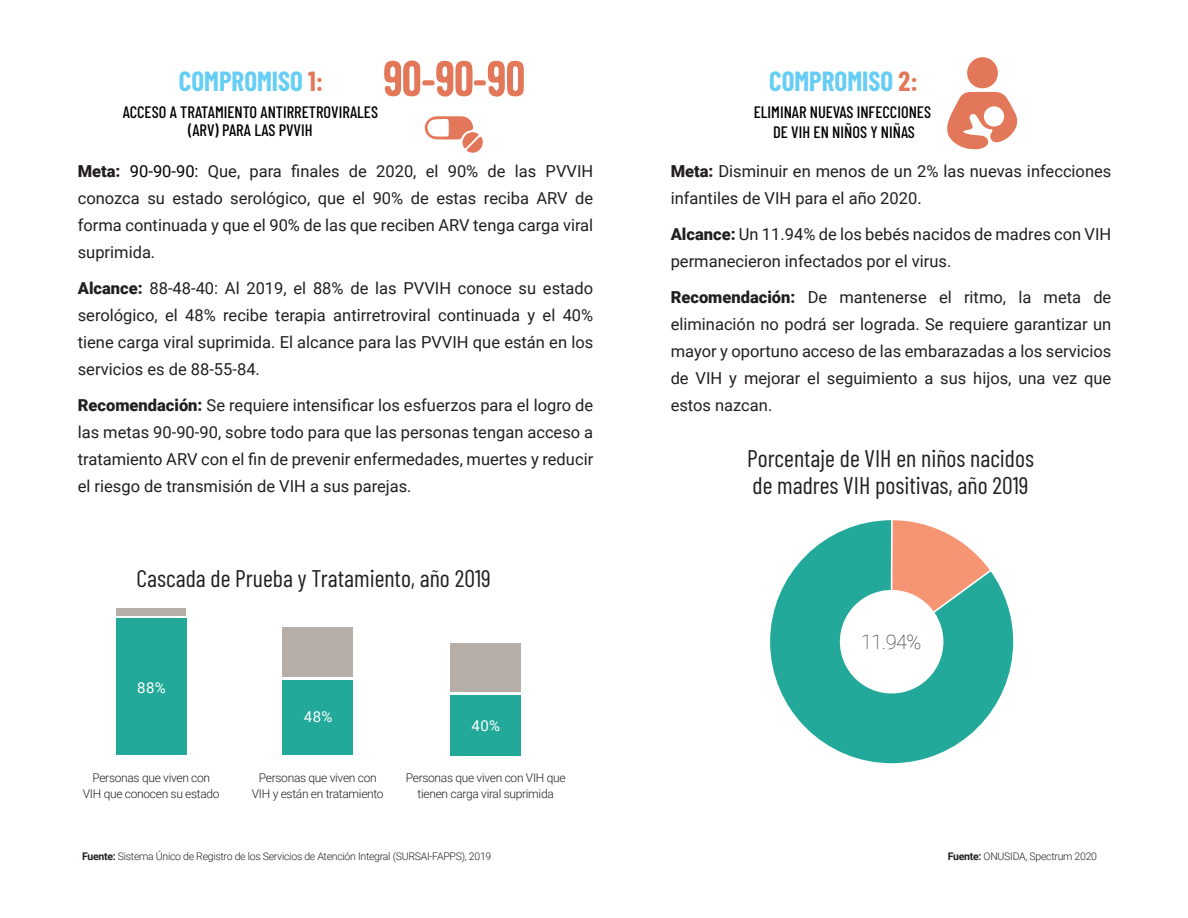
<style>
.page{position:relative;width:1188px;height:918px;background:#fff}
.page>*{position:absolute;margin:0;border:0;box-sizing:border-box;transform-origin:0 0}
.t1{font:700 27px "Barlow Condensed";color:#66cef4}
.t2{font:24px "Barlow Condensed";color:#231f20}
.t3{font:100 19.95px "Roboto";color:#231f20}
.t4{font:16.5px/27px "Roboto";color:#231f20;text-align:justify}
.t5{font:500 16.5px/18px "Barlow Condensed";color:#000;text-align:center}
.t6{font:15px "Roboto";color:#fff}
.t7{font:900 15px "Roboto";color:#fff}
.t8{font:300 12px/16.5px "Roboto";letter-spacing:-.025em;color:#231f20;text-align:center}
.t9{font:300 10.5px "Roboto";letter-spacing:-.025em;color:#231f20}
.s1{color:#e37759}
.s2{font-weight:900}
.s3{color:#000}
.s4{font-weight:700}
</style>
<div class="page">
<div style="left:116px;top:618px;width:71px;height:136px;background:#22a99a"></div>
<div style="left:283px;top:681px;width:70px;height:74px;background:#22a99a"></div>
<div style="left:450px;top:695px;width:71px;height:60px;background:#22a99a"></div>
<svg style="left:770px;top:520px;width:243px;height:243px;fill:#22a99a"></svg>
<svg style="left:892px;top:520px;width:98px;height:91px"></svg>
<svg style="left:425px;top:116px;width:58px;height:37px"></svg>
<svg style="left:384px;top:60px;width:140px;height:37px"></svg>
<svg style="left:947px;top:92px;width:71px;height:58px"></svg>
<div style="left:967px;top:57px;width:31px;height:31px;background:#e37759;border-radius:50%"></div>
<div style="left:117px;top:609px;width:69px;height:7px;background:#b7aea8"></div>
<div style="left:283px;top:627px;width:70px;height:50px;background:#b7aea8"></div>
<div style="left:450px;top:643px;width:71px;height:48px;background:#b7aea8"></div>
<p class="t1" style="left:179px;top:62px;width:146px">COMPROMISO <span class="s1">1:</span></p>
<p class="t1" style="left:769px;top:62px;width:150px">COMPROMISO <span class="s1">2:</span></p>
<p class="t5" style="left:123px;top:102px;width:257px">ACCESO A TRATAMIENTO ANTIRRETROVIRALES (ARV) PARA LAS PVVIH</p>
<p class="t5" style="left:754px;top:102px;width:179px">ELIMINAR NUEVAS INFECCIONES</p>
<p class="t5" style="left:773px;top:121px;width:143px">DE VIH EN NIÑOS Y NIÑAS</p>
<p class="t4" style="left:78px;top:157px;width:517px"><span class="s2">Meta:</span> <span class="s3">90-90-90:</span> Que, para finales de 2020, el 90% de las PVVIH conozca su estado serológico, que el 90% de estas reciba ARV de forma continuada y que el 90% de las que reciben ARV tenga carga viral suprimida.</p>
<p class="t4" style="left:78px;top:274px;width:517px"><span class="s2">Alcance:</span> 88-48-40: Al 2019, el 88% de las PVVIH conoce su estado serológico, el 48% recibe terapia antirretroviral continuada y el 40% tiene carga viral suprimida. El alcance para las PVVIH que están en los servicios es de 88-55-84.</p>
<p class="t4" style="left:78px;top:391px;width:517px"><span class="s2">Recomendación:</span> Se requiere intensificar los esfuerzos para el logro de las metas 90-90-90, sobre todo para que las personas tengan acceso a tratamiento ARV con el fin de prevenir enfermedades, muertes y reducir el riesgo de transmisión de VIH a sus parejas.</p>
<p class="t2" style="left:137px;top:561px;width:356px">Cascada de Prueba y Tratamiento, año 2019</p>
<p class="t6" style="left:137px;top:677px;width:30px">88%</p>
<p class="t7" style="left:143px;top:677px;width:18px">88</p>
<p class="t6" style="left:304px;top:707px;width:30px">48%</p>
<p class="t7" style="left:310px;top:707px;width:18px">48</p>
<p class="t6" style="left:472px;top:715px;width:30px">40%</p>
<p class="t7" style="left:477px;top:715px;width:18px">40</p>
<p class="t8" style="left:83px;top:769px;width:138px">Personas que viven con<br>VIH que conocen su estado</p>
<p class="t8" style="left:252px;top:769px;width:133px">Personas que viven con<br>VIH y están en tratamiento</p>
<p class="t8" style="left:406px;top:769px;width:161px">Personas que viven con VIH que tienen carga viral suprimida</p>
<p class="t4" style="left:671px;top:157px;width:442px"><span class="s2">Meta:</span> Disminuir en menos de un 2% las nuevas infecciones infantiles de VIH para el año 2020.</p>
<p class="t4" style="left:671px;top:220px;width:442px"><span class="s2">Alcance:</span> Un 11.94% de los bebés nacidos de madres con VIH permanecieron infectados por el virus.</p>
<p class="t4" style="left:671px;top:283px;width:442px"><span class="s2">Recomendación:</span> De mantenerse el ritmo, la meta de eliminación no podrá ser lograda. Se requiere garantizar un mayor y oportuno acceso de las embarazadas a los servicios de VIH y mejorar el seguimiento a sus hijos, una vez que estos nazcan.</p>
<p class="t2" style="left:747px;top:441px;width:288px">Porcentaje de VIH en niños nacidos</p>
<p class="t2" style="left:753px;top:468px;width:278px">de madres VIH positivas, año 2019</p>
<p class="t3" style="left:861px;top:628px;width:62px">11.94%</p>
<p class="t9" style="left:82px;top:849px;width:411px"><span class="s4">Fuente:</span> Sistema Único de Registro de los Servicios de Atención Integral (SURSAI-FAPPS), 2019</p>
<p class="t9" style="left:948px;top:849px;width:151px"><span class="s4">Fuente:</span> ONUSIDA, Spectrum 2020</p>
</div>
